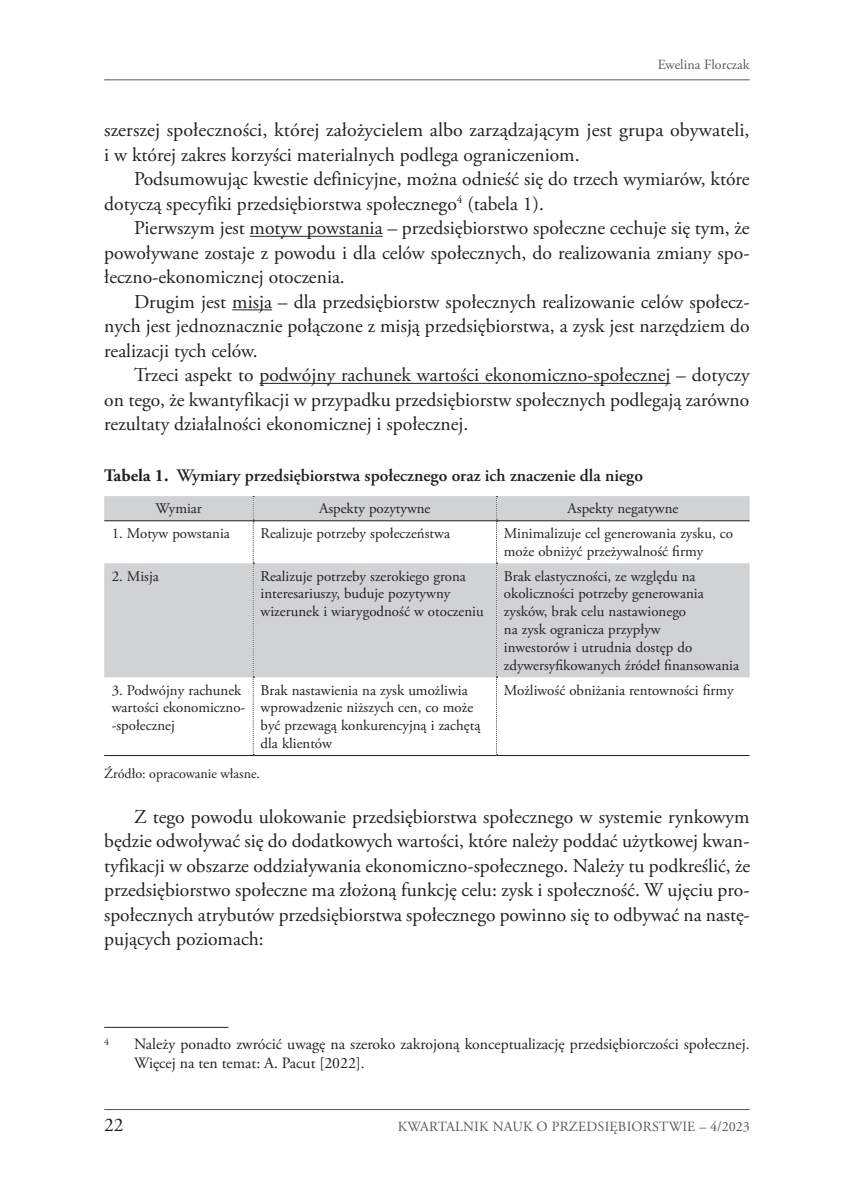
<style>
.page{position:relative;width:844px;height:1191px;background:#fff}
.page>*{position:absolute;margin:0;border:0;box-sizing:border-box;transform-origin:0 0}
.t1{font:19.6px/24.5px "Adobe Garamond Pro";color:#231f20;text-align:justify}
.t2{font:19.25px "Adobe Garamond Pro";color:#231f20}
.t3{font:600 17.5px "Adobe Garamond Pro";color:#231f20}
.t4{font:15.75px/18.9px "Adobe Garamond Pro";color:#231f20}
.t5{font:14.88px/17.8px "Adobe Garamond Pro";color:#231f20}
.t6{font:14px "Adobe Garamond Pro";letter-spacing:.015em;color:#57585a}
.t7{font:14px "Adobe Garamond Pro";color:#231f20}
.t8{font:9.97px "Adobe Garamond Pro";color:#231f20}
.s1{font-weight:700}
</style>
<div class="page">
<hr style="left:104px;top:1109px;width:645px;height:1px;background:#57585a">
<hr style="left:104px;top:79px;width:645px;height:1px;background:#57585a">
<hr style="left:249px;top:236px;width:133px;height:1px;background:#231f20">
<hr style="left:232px;top:309px;width:40px;height:1px;background:#231f20">
<hr style="left:259px;top:383px;width:411px;height:1px;background:#231f20">
<svg style="left:104px;top:496px;width:645px;height:181px;fill:#d1d2d4"></svg>
<svg style="left:253px;top:496px;width:1px;height:259px"></svg>
<svg style="left:496px;top:496px;width:1px;height:259px"></svg>
<hr style="left:104px;top:520px;width:149px;height:1px;background:#231f20">
<hr style="left:253px;top:520px;width:243px;height:1px;background:#231f20">
<hr style="left:496px;top:520px;width:253px;height:1px;background:#231f20">
<hr style="left:104px;top:755px;width:149px;height:1px;background:#231f20">
<hr style="left:253px;top:755px;width:243px;height:1px;background:#231f20">
<hr style="left:496px;top:755px;width:253px;height:1px;background:#231f20">
<hr style="left:104px;top:1027px;width:124px;height:1px;background:#231f20">
<p class="t6" style="left:657px;top:57px;width:93px">Ewelina Florczak</p>
<p class="t1" style="left:104px;top:118px;width:646px">szerszej społeczności, której założycielem albo zarządzającym jest grupa obywateli, i w której zakres korzyści materialnych podlega ograniczeniom.</p>
<p class="t1" style="left:104px;top:167px;width:646px;text-indent:30px">Podsumowując kwestie definicyjne, można odnieść się do trzech wymiarów, które dotyczą specyfiki przedsiębiorstwa społecznego<sup>4</sup> (tabela 1).</p>
<p class="t1" style="left:104px;top:216px;width:646px;text-indent:30px">Pierwszym jest motyw powstania – przedsiębiorstwo społeczne cechuje się tym, że powoływane zostaje z powodu i dla celów społecznych, do realizowania zmiany spo&shy;łeczno-ekonomicznej otoczenia.</p>
<p class="t1" style="left:104px;top:290px;width:646px;text-indent:30px">Drugim jest misja – dla przedsiębiorstw społecznych realizowanie celów społecz&shy;nych jest jednoznacznie połączone z misją przedsiębiorstwa, a zysk jest narzędziem do realizacji tych celów.</p>
<p class="t1" style="left:104px;top:363px;width:646px;text-indent:30px">Trzeci aspekt to podwójny rachunek wartości ekonomiczno-społecznej – dotyczy on tego, że kwantyfikacji w przypadku przedsiębiorstw społecznych podlegają zarówno rezultaty działalności ekonomicznej i społecznej.</p>
<p class="t3" style="left:104px;top:465px;width:540px"><span class="s1">Tabela 1.</span> Wymiary przedsiębiorstwa społecznego oraz ich znaczenie dla niego</p>
<p class="t5" style="left:155px;top:500px;width:48px">Wymiar</p>
<p class="t5" style="left:319px;top:500px;width:113px">Aspekty pozytywne</p>
<p class="t5" style="left:567px;top:500px;width:112px">Aspekty negatywne</p>
<p class="t5" style="left:112px;top:525px;width:120px">1. Motyw powstania</p>
<p class="t5" style="left:260px;top:525px;width:191px">Realizuje potrzeby społeczeństwa</p>
<p class="t5" style="left:504px;top:525px;width:231px">Minimalizuje cel generowania zysku, co może obniżyć przeżywalność firmy</p>
<p class="t5" style="left:112px;top:567px;width:49px">2. Misja</p>
<p class="t5" style="left:260px;top:567px;width:224px">Realizuje potrzeby szerokiego grona interesariuszy, buduje pozytywny wizerunek i wiarygodność w otoczeniu</p>
<p class="t5" style="left:504px;top:567px;width:236px">Brak elastyczności, ze względu na okoliczności potrzeby generowania zysków, brak celu nastawionego<br>na zysk ogranicza przypływ<br>inwestorów i utrudnia dostęp do zdywersyfikowanych źródeł finansowania</p>
<p class="t5" style="left:112px;top:681px;width:135px">3. Podwójny rachunek wartości ekonomiczno--społecznej</p>
<p class="t5" style="left:260px;top:681px;width:221px">Brak nastawienia na zysk umożliwia wprowadzenie niższych cen, co może być przewagą konkurencyjną i zachętą dla klientów</p>
<p class="t5" style="left:504px;top:681px;width:231px">Możliwość obniżania rentowności firmy</p>
<p class="t7" style="left:104px;top:765px;width:157px">Źródło: opracowanie własne.</p>
<p class="t1" style="left:104px;top:804px;width:647px;text-indent:30px">Z tego powodu ulokowanie przedsiębiorstwa społecznego w systemie rynkowym będzie odwoływać się do dodatkowych wartości, które należy poddać użytkowej kwan&shy;tyfikacji w obszarze oddziaływania ekonomiczno-społecznego. Należy tu podkreślić, że przedsiębiorstwo społeczne ma złożoną funkcję celu: zysk i społeczność. W ujęciu pro&shy;społecznych atrybutów przedsiębiorstwa społecznego powinno się to odbywać na nastę&shy;pujących poziomach:</p>
<p class="t8" style="left:104px;top:1035px;width:7px">4</p>
<p class="t4" style="left:134px;top:1034px;width:617px">Należy ponadto zwrócić uwagę na szeroko zakrojoną konceptualizację przedsiębiorczości społecznej.<br>Więcej na ten temat: A. Pacut [2022].</p>
<p class="t2" style="left:104px;top:1113px;width:21px">22</p>
<p class="t6" style="left:398px;top:1118px;width:353px">KWARTALNIK NAUK O PRZEDSIĘBIORSTWIE – 4/2023</p>
</div>
